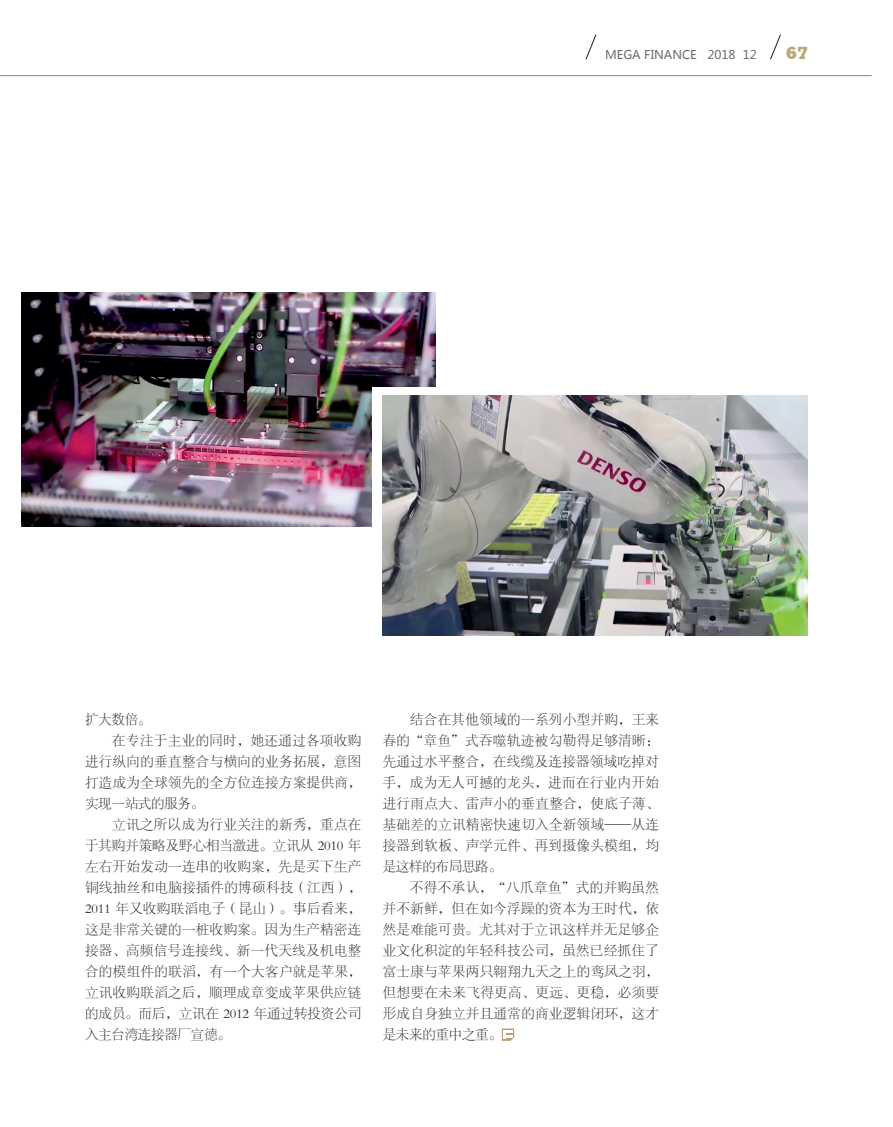
<style>
.page{position:relative;width:893px;height:1127px;background:#fff}
.page>*{position:absolute;margin:0;border:0;box-sizing:border-box;transform-origin:0 0}
.t1{font:800 16.95px "Stymie BT";color:#b8a779}
.正文{font:13.5px/21px "FZSYJW GB1 0";letter-spacing:.025em;color:#231f20;text-align:justify}
.t2{font:12px "Microsoft Ya Hei";color:#6c6d70}
</style>
<div class="page">
<hr style="left:0;top:75px;width:872px;height:1px;background:#808285">
<svg style="left:585px;top:34px;width:12px;height:26px"></svg>
<svg style="left:770px;top:34px;width:11px;height:26px"></svg>
<img style="left:21px;top:292px;width:415px;height:234px">
<div style="left:372px;top:387px;width:91px;height:157px;background:#fff"></div>
<svg style="left:502px;top:1028px;width:12px;height:13px"></svg>
<img style="left:383px;top:395px;width:425px;height:240px">
<p class="t2" style="left:605px;top:47px;width:153px">MEGA FINANCE 2018 12</p>
<p class="t1" style="left:786px;top:43px;width:23px">67</p>
<p class="正文" style="left:85px;top:709px;width:68px">扩大数倍。</p>
<p class="正文" style="left:85px;top:730px;width:278px;text-indent:27px">在专注于主业的同时，她还通过各项收购进行纵向的垂直整合与横向的业务拓展，意图打造成为全球领先的全方位连接方案提供商，实现一站式的服务。</p>
<p class="正文" style="left:85px;top:814px;width:278px;text-indent:27px">立讯之所以成为行业关注的新秀，重点在于其购并策略及野心相当激进。立讯从 2010 年左右开始发动一连串的收购案，先是买下生产铜线抽丝和电脑接插件的博硕科技（江西），2011 年又收购联滔电子（昆山）。事后看来，这是非常关键的一桩收购案。因为生产精密连接器、高频信号连接线、新一代天线及机电整合的模组件的联滔，有一个大客户就是苹果，立讯收购联滔之后，顺理成章变成苹果供应链的成员。而后，立讯在 2012 年通过转投资公司入主台湾连接器厂宣德。</p>
<p class="正文" style="left:383px;top:709px;width:278px;text-indent:27px">结合在其他领域的一系列小型并购，王来春的“章鱼”式吞噬轨迹被勾勒得足够清晰：先通过水平整合，在线缆及连接器领域吃掉对手，成为无人可撼的龙头，进而在行业内开始进行雨点大、雷声小的垂直整合，使底子薄、基础差的立讯精密快速切入全新领域——从连接器到软板、声学元件、再到摄像头模组，均是这样的布局思路。</p>
<p class="正文" style="left:383px;top:877px;width:278px;text-indent:27px">不得不承认，“八爪章鱼”式的并购虽然并不新鲜，但在如今浮躁的资本为王时代，依然是难能可贵。尤其对于立讯这样并无足够企业文化积淀的年轻科技公司，虽然已经抓住了富士康与苹果两只翱翔九天之上的鸾凤之羽，但想要在未来飞得更高、更远、更稳，必须要形成自身独立并且通常的商业逻辑闭环，这才是未来的重中之重。</p>
</div>
